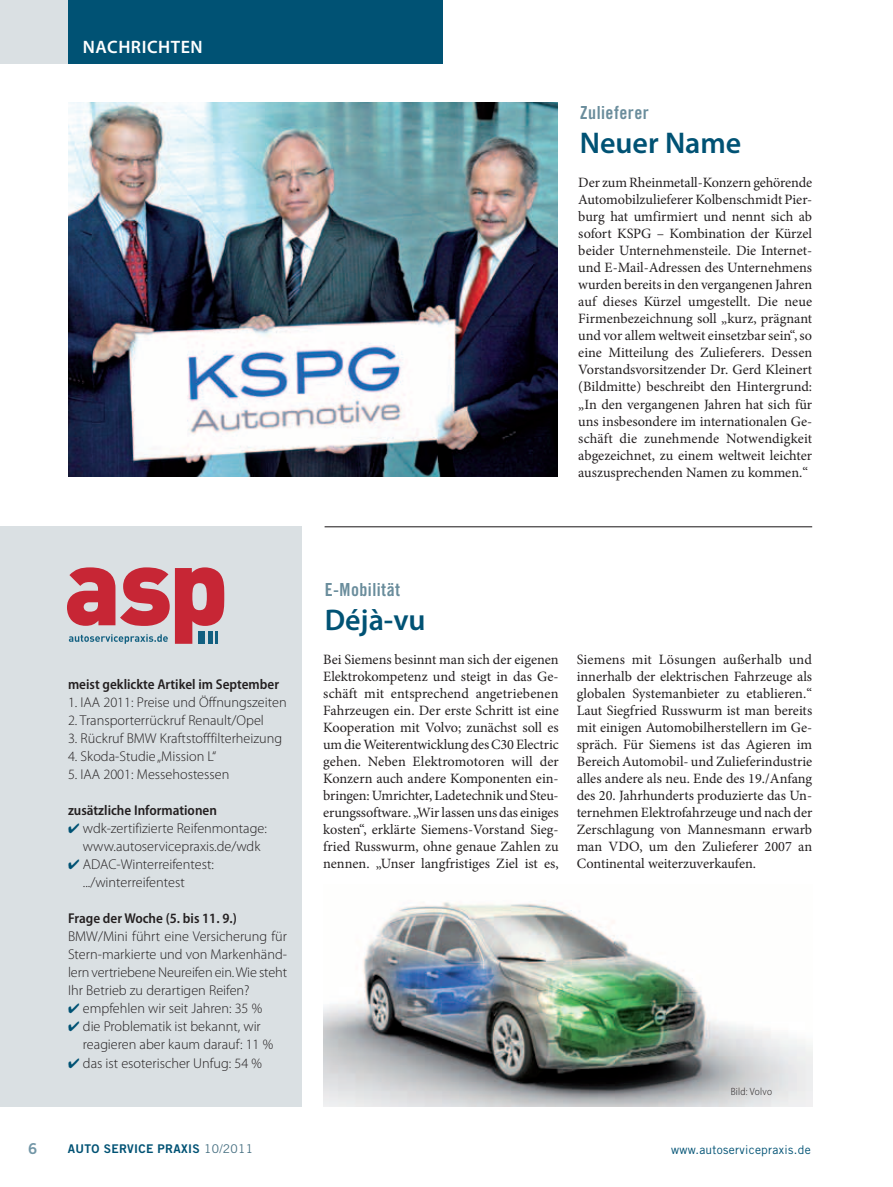
<style>
.page{position:relative;width:893px;height:1187px;background:#fff}
.page>*{position:absolute;margin:0;border:0;box-sizing:border-box;transform-origin:0 0}
.t1{font:600 30px "Myriad Pro";color:#005274}
.t2{font:18px "Trade Gothic LT Std Bd Cn 20";letter-spacing:.025em;color:#6a8d9c}
.t3{font:600 18px "Myriad Pro";letter-spacing:.03em;color:#fff}
.t4{font:15px "Trade Gothic LT Std Bd 2";color:#7195a6}
.t5{font:14.25px/17px "Minion Pro";color:#231f20;text-align:justify}
.t6{font:300 14.25px/18px "Myriad Pro";color:#231f20}
.t7{font:600 semi-condensed 14.25px "Myriad Pro";color:#231f20}
.t8{font:12px "Trade Gothic LT Std Bd 2";letter-spacing:.025em;color:#005274}
.t9{font:12px "Trade Gothic LT Std";letter-spacing:.025em;color:#005274}
.t10{font:300 semi-condensed 10.5px "Myriad Pro";letter-spacing:.025em;color:#231f20}
.s1{font-family:"Trade Gothic LT Std";color:#456e80}
</style>
<div class="page">
<div style="left:0;top:0;width:68px;height:64px;background:#dae0e3"></div>
<div style="left:68px;top:0;width:374px;height:64px;background:#005274"></div>
<hr style="left:325px;top:526px;width:487px;height:1px;background:#231f20">
<div style="left:0;top:526px;width:302px;height:581px;background:#dae0e3"></div>
<svg style="left:67px;top:567px;width:157px;height:76px"></svg>
<img style="left:68px;top:102px;width:489px;height:374px">
<img style="left:323px;top:902px;width:489px;height:204px">
<p class="t3" style="left:83px;top:35px;width:119px">Nachrichten</p>
<p class="t2" style="left:580px;top:102px;width:70px">Zulieferer</p>
<h1 class="t1" style="left:580px;top:124px;width:163px">Neuer Name</h1>
<p class="t5" style="left:578px;top:174px;width:235px">Der zum Rheinmetall-Konzern gehörende Automobilzulieferer Kolbenschmidt Pier&shy;burg hat umfirmiert und nennt sich ab sofort KSPG – Kombination der Kürzel beider Unternehmensteile. Die Internet&shy;und E-Mail-Adressen des Unternehmens wurden bereits in den vergangenen Jahren auf dieses Kürzel umgestellt. Die neue Firmenbezeichnung soll „kurz, prägnant und vor allem weltweit einsetzbar sein“, so eine Mitteilung des Zulieferers. Dessen Vorstandsvorsitzender Dr. Gerd Kleinert (Bildmitte) beschreibt den Hintergrund: „In den vergangenen Jahren hat sich für uns insbesondere im internationalen Ge&shy;schäft die zunehmende Notwendigkeit abgezeichnet, zu einem weltweit leichter auszusprechenden Namen zu kommen.“</p>
<p class="t7" style="left:68px;top:676px;width:213px">meist geklickte Artikel im September</p>
<p class="t6" style="left:68px;top:693px;width:220px">1. IAA 2011: Preise und Öffnungszeiten</p>
<p class="t6" style="left:68px;top:711px;width:197px">2. Transporterrückruf Renault/Opel</p>
<p class="t6" style="left:68px;top:729px;width:216px">3. Rückruf BMW Kraftstofffilterheizung</p>
<p class="t6" style="left:68px;top:747px;width:150px">4. Skoda-Studie „Mission L“</p>
<p class="t6" style="left:68px;top:765px;width:163px">5. IAA 2001: Messehostessen</p>
<p class="t7" style="left:68px;top:802px;width:150px">zusätzliche Informationen</p>
<p class="t6" style="left:83px;top:819px;width:185px">wdk-zertifizierte Reifenmontage: www.autoservicepraxis.de/wdk<br>ADAC-Winterreifentest: .../winterreifentest</p>
<p class="t7" style="left:68px;top:910px;width:170px">Frage der Woche (5. bis 11. 9.)</p>
<p class="t6" style="left:68px;top:927px;width:220px">BMW/Mini führt eine Versicherung für</p>
<p class="t6" style="left:68px;top:945px;width:220px">Stern-markierte und von Markenhänd-</p>
<p class="t6" style="left:68px;top:963px;width:221px">lern vertriebene Neureifen ein. Wie steht</p>
<p class="t6" style="left:68px;top:981px;width:183px">Ihr Betrieb zu derartigen Reifen?</p>
<p class="t6" style="left:83px;top:999px;width:181px">empfehlen wir seit Jahren: 35 %</p>
<p class="t6" style="left:83px;top:1017px;width:179px">die Problematik ist bekannt, wir</p>
<p class="t6" style="left:83px;top:1035px;width:192px">reagieren aber kaum darauf: 11 %</p>
<p class="t6" style="left:83px;top:1053px;width:181px">das ist esoterischer Unfug: 54 %</p>
<p class="t2" style="left:325px;top:578px;width:77px">E-Mobilität</p>
<h1 class="t1" style="left:325px;top:600px;width:102px">Déjà-vu</h1>
<p class="t5" style="left:323px;top:650px;width:237px">Bei Siemens besinnt man sich der eigenen Elektrokompetenz und steigt in das Ge&shy;schäft mit entsprechend angetriebenen Fahrzeugen ein. Der erste Schritt ist eine Kooperation mit Volvo; zunächst soll es um die Weiterentwicklung des C30 Electric gehen. Neben Elektromotoren will der Konzern auch andere Komponenten ein&shy;bringen: Umrichter, Ladetechnik und Steu&shy;erungssoftware. „Wir lassen uns das einiges kosten“, erklärte Siemens-Vorstand Sieg&shy;fried Russwurm, ohne genaue Zahlen zu nennen. „Unser langfristiges Ziel ist es,</p>
<p class="t5" style="left:577px;top:650px;width:237px">Siemens mit Lösungen außerhalb und innerhalb der elektrischen Fahrzeuge als globalen Systemanbieter zu etablieren.“ Laut Siegfried Russwurm ist man bereits mit einigen Automobilherstellern im Ge&shy;spräch. Für Siemens ist das Agieren im Bereich Automobil- und Zulieferindustrie alles andere als neu. Ende des 19./Anfang des 20. Jahrhunderts produzierte das Un&shy;ternehmen Elektrofahrzeuge und nach der Zerschlagung von Mannesmann erwarb man VDO, um den Zulieferer 2007 an Continental weiterzuverkaufen.</p>
<p class="t10" style="left:731px;top:1085px;width:43px">Bild: Volvo</p>
<p class="t4" style="left:28px;top:1139px;width:11px">6</p>
<p class="t8" style="left:68px;top:1141px;width:187px">AUTO SERVICE PRAXIS <span class="s1">10/2011</span></p>
<p class="t9" style="left:671px;top:1141px;width:141px">www.autoservicepraxis.de</p>
</div>
